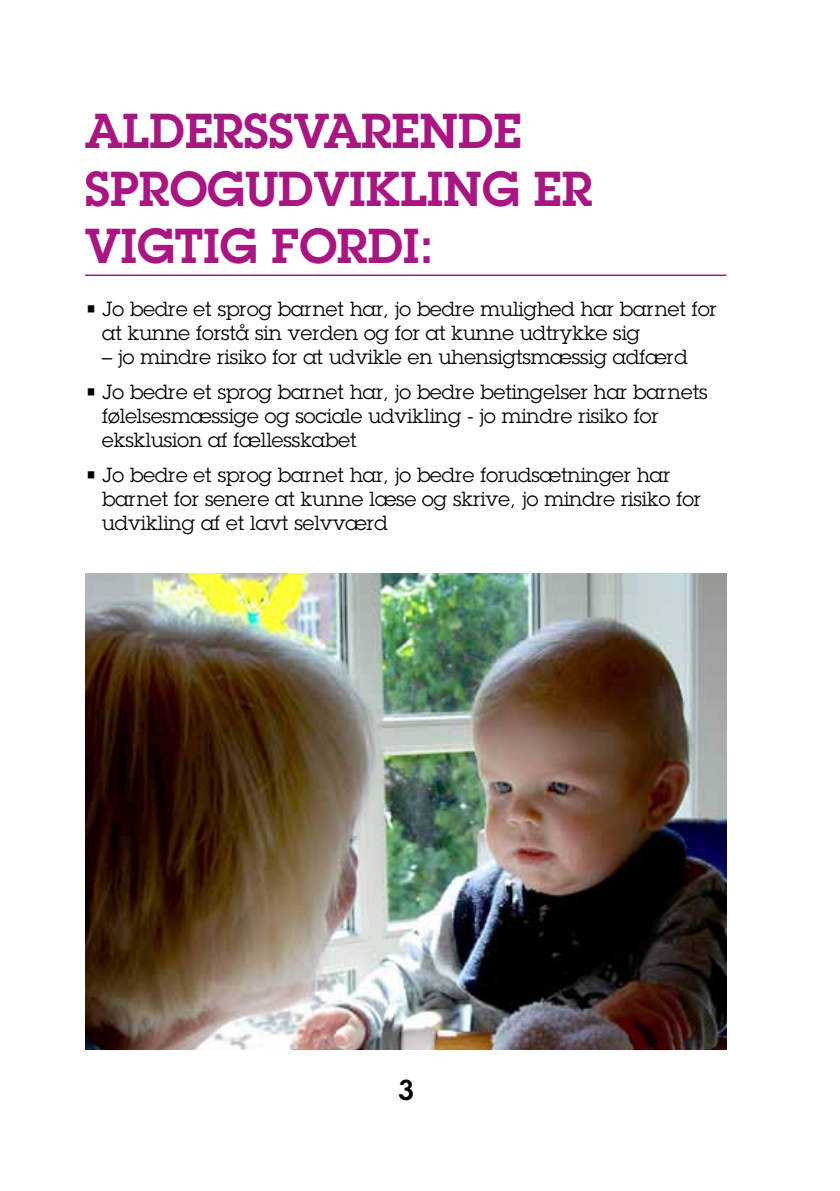
<style>
.page{position:relative;width:840px;height:1191px;background:#fff}
.page>*{position:absolute;margin:0;border:0;box-sizing:border-box;transform-origin:0 0}
.t1{font:600 48px/57.6px "Lubalin Graph Std";color:#a71681}
.t2{font:600 28px "Lubalin Graph Std";color:#000}
.t3{font:20px/24px "Lubalin Graph Std";color:#000}
</style>
<div class="page">
<hr style="left:85px;top:274px;width:641px;height:2px;background:#a71681">
<img style="left:85px;top:573px;width:641px;height:476px">
<h1 class="t1" style="left:85px;top:101px;width:508px">ALDERSSVARENDE<br>SPROGUDVIKLING ER<br>VIGTIG FORDI:</h1>
<p class="t3" style="left:102px;top:296px;width:615px;text-indent:-17px">• Jo bedre et sprog barnet har, jo bedre mulighed har barnet for at kunne forstå sin verden og for at kunne udtrykke sig</p>
<p class="t3" style="left:102px;top:344px;width:586px">– jo mindre risiko for at udvikle en uhensigtsmæssig adfærd</p>
<p class="t3" style="left:102px;top:379px;width:606px;text-indent:-17px">• Jo bedre et sprog barnet har, jo bedre betingelser har barnets følelsesmæssige og sociale udvikling - jo mindre risiko for eksklusion af fællesskabet</p>
<p class="t3" style="left:102px;top:463px;width:600px;text-indent:-17px">• Jo bedre et sprog barnet har, jo bedre forudsætninger har barnet for senere at kunne læse og skrive, jo mindre risiko for udvikling af et lavt selvværd</p>
<h2 class="t2" style="left:397px;top:1071px;width:18px">3</h2>
</div>
